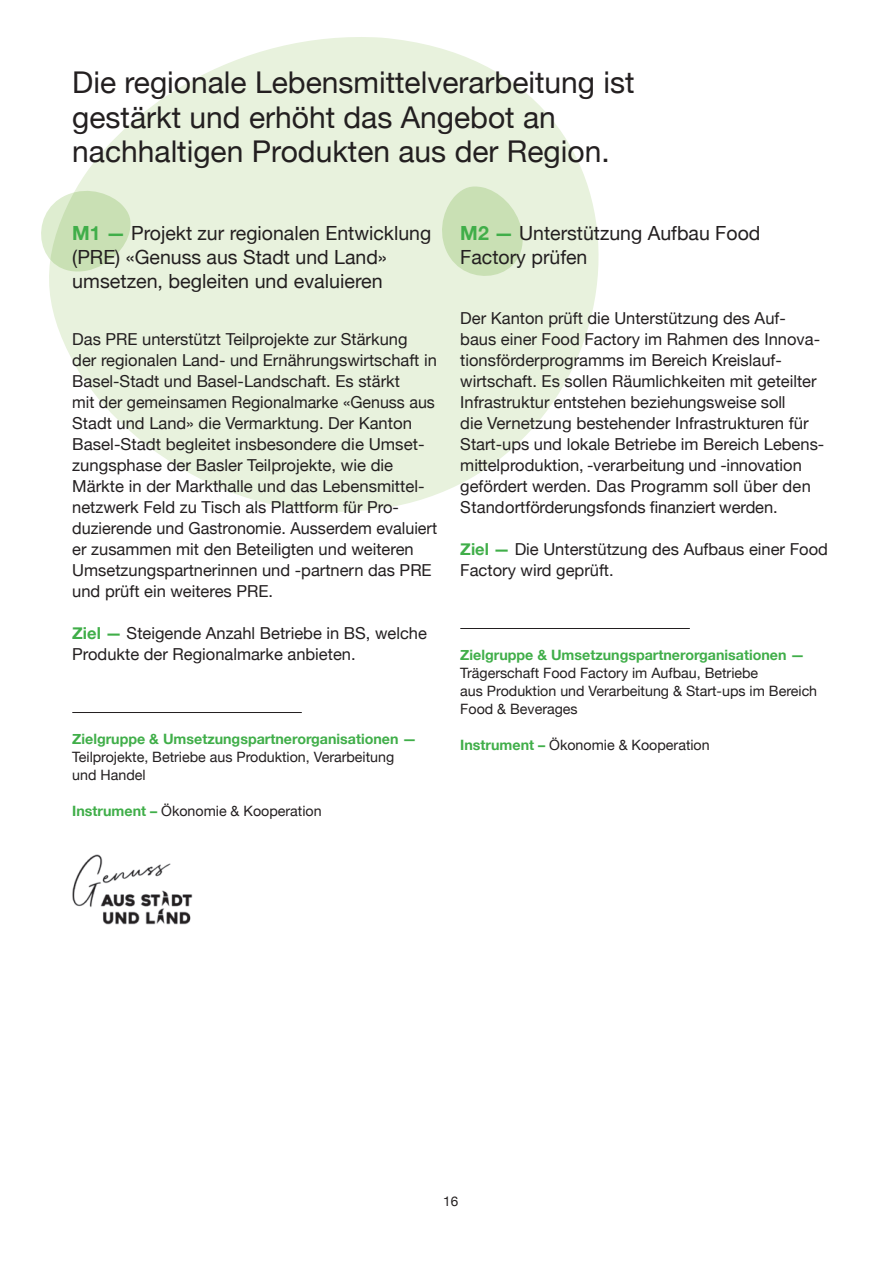
<style>
.page{position:relative;width:893px;height:1263px;background:#fff}
.page>*{position:absolute;margin:0;border:0;box-sizing:border-box;transform-origin:0 0}
.Titel_mittel{font:30px/34.5px "Helvetica Neue";color:#231f20}
.Lauftext_gross{font:19.5px/24px "Helvetica Neue";color:#231f20}
.Lauftext_mittel{font:16.5px/21px "Helvetica Neue";color:#231f20}
.Massnahmen_Text_Bezug{font:14.25px/18px "Helvetica Neue";color:#231f20}
.t1{font:13.5px "Helvetica Neue";color:#231f20}
.s1{font-weight:700;color:#40ae49}
</style>
<div class="page">
<svg style="left:49px;top:37px;width:550px;height:475px;fill:#e8f2dd"></svg>
<svg style="left:41px;top:189px;width:91px;height:84px;background:#d5e7c4"></svg>
<svg style="left:440px;top:185px;width:84px;height:92px;background:#d1e4bf"></svg>
<img style="left:72px;top:854px;width:121px;height:71px">
<hr style="left:72px;top:712px;width:230px;height:1px;background:#231f20">
<hr style="left:460px;top:628px;width:230px;height:1px;background:#231f20">
<p class="Titel_mittel" style="left:72px;top:67px;width:564px">Die regionale Lebensmittelverarbeitung ist gestärkt und erhöht das Angebot an nachhaltigen Produkten aus der Region.</p>
<p class="Lauftext_gross" style="left:72px;top:222px;width:360px"><span class="s1">M1 —</span> Projekt zur regionalen Entwicklung (PRE) «Genuss aus Stadt und Land» umsetzen, begleiten und evaluieren</p>
<p class="Lauftext_mittel" style="left:72px;top:330px;width:366px">Das PRE unterstützt Teilprojekte zur Stärkung<br>der regionalen Land- und Ernährungswirtschaft in Basel-Stadt und Basel-Landschaft. Es stärkt<br>mit der gemeinsamen Regionalmarke «Genuss aus Stadt und Land» die Vermarktung. Der Kanton Basel-Stadt begleitet insbesondere die Umset&shy;zungsphase der Basler Teilprojekte, wie die Märkte in der Markthalle und das Lebensmittel&shy;netzwerk Feld zu Tisch als Plattform für Pro&shy;duzierende und Gastronomie. Ausserdem evaluiert er zusammen mit den Beteiligten und weiteren Umsetzungspartnerinnen und -partnern das PRE und prüft ein weiteres PRE.</p>
<p class="Lauftext_mittel" style="left:72px;top:624px;width:356px"><span class="s1">Ziel —</span> Steigende Anzahl Betriebe in BS, welche<br>Produkte der Regionalmarke anbieten.</p>
<p class="Massnahmen_Text_Bezug" style="left:72px;top:731px;width:346px"><span class="s1">Zielgruppe &amp; Umsetzungspartnerorganisationen —<br></span>Teilprojekte, Betriebe aus Produktion, Verarbeitung und Handel</p>
<p class="Massnahmen_Text_Bezug" style="left:72px;top:803px;width:251px"><span class="s1">Instrument –</span> Ökonomie &amp; Kooperation</p>
<p class="Lauftext_gross" style="left:460px;top:222px;width:302px"><span class="s1">M2 —</span> Unterstützung Aufbau Food<br>Factory prüfen</p>
<p class="Lauftext_mittel" style="left:460px;top:309px;width:366px">Der Kanton prüft die Unterstützung des Auf&shy;baus einer Food Factory im Rahmen des Innova&shy;tionsförderprogramms im Bereich Kreislauf&shy;wirtschaft. Es sollen Räumlichkeiten mit geteilter Infrastruktur entstehen beziehungsweise soll<br>die Vernetzung bestehender Infrastrukturen für Start-ups und lokale Betriebe im Bereich Lebens&shy;mittelproduktion, -verarbeitung und -innovation gefördert werden. Das Programm soll über den Standortförderungsfonds finanziert werden.</p>
<p class="Lauftext_mittel" style="left:460px;top:540px;width:369px"><span class="s1">Ziel —</span> Die Unterstützung des Aufbaus einer Food<br>Factory wird geprüft.</p>
<p class="Massnahmen_Text_Bezug" style="left:460px;top:647px;width:358px"><span class="s1">Zielgruppe &amp; Umsetzungspartnerorganisationen — </span>Trägerschaft Food Factory im Aufbau, Betriebe<br>aus Produktion und Verarbeitung &amp; Start-ups im Bereich Food &amp; Beverages</p>
<p class="Massnahmen_Text_Bezug" style="left:460px;top:737px;width:251px"><span class="s1">Instrument –</span> Ökonomie &amp; Kooperation</p>
<p class="t1" style="left:443px;top:1191px;width:17px">16</p>
</div>
